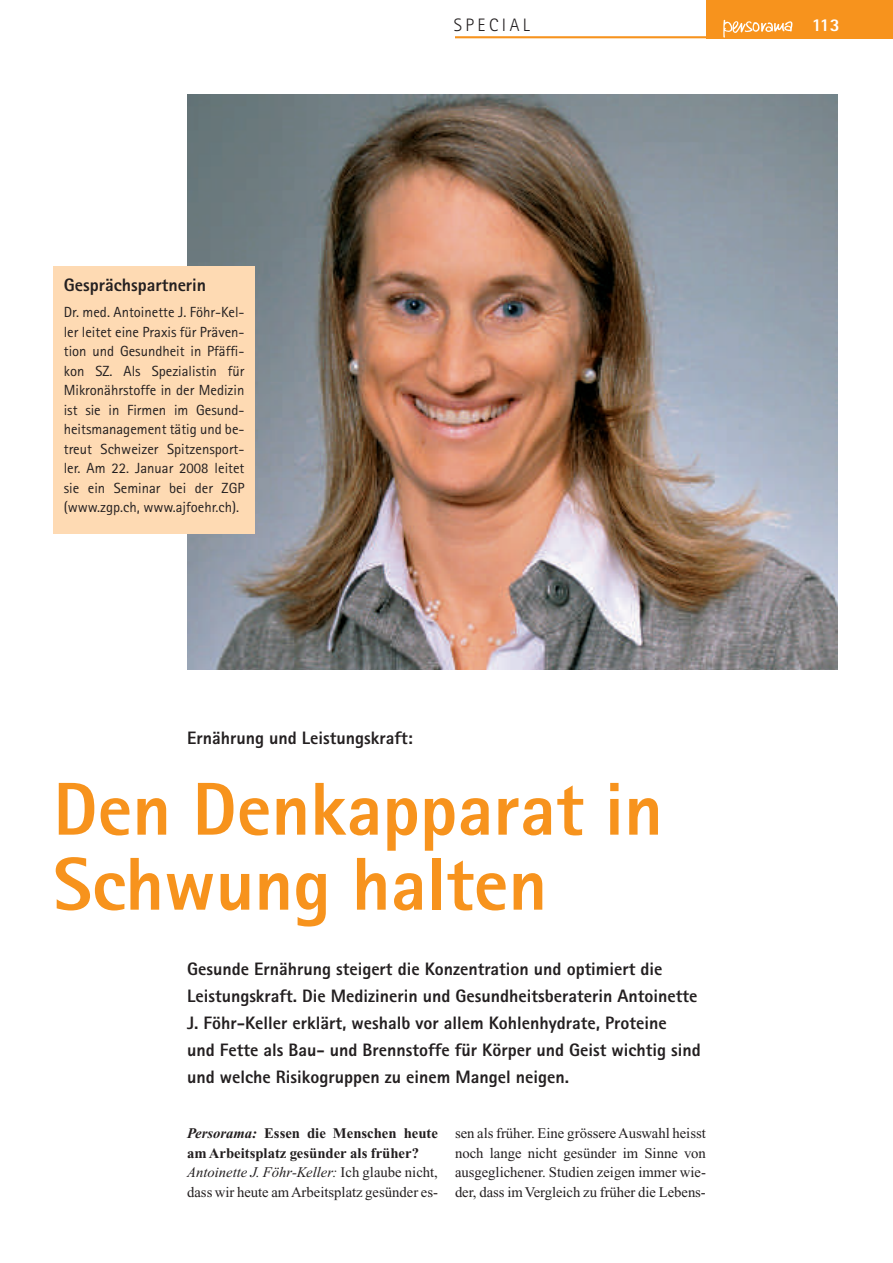
<style>
.page{position:relative;width:893px;height:1263px;background:#fff}
.page>*{position:absolute;margin:0;border:0;box-sizing:border-box;transform-origin:0 0}
.t1{font:800 75px/75px "Rotis Sans Serif";color:#f7931d}
.t2{font:800 18px/27px "Rotis Sans Serif";color:#231f20}
.t3{font:300 18px "Rotis Sans Serif";letter-spacing:.19em;color:#231f20}
.t4{font:800 18px "Rotis Sans Serif";color:#fff}
.t5{font:14.7px/19.5px "Rotis Sans Serif";color:#231f20;text-align:justify}
.t6{font:14.7px/19.5px "Times";letter-spacing:-.005em;color:#231f20;text-align:justify}
.t7{font:700 14.7px/19.5px "Times";color:#231f20}
.s1{font-style:italic}
.s2{font-weight:400;font-style:italic}
.s3{font-weight:400}
</style>
<div class="page">
<img style="left:53px;top:0;width:840px;height:670px">
<p class="t2" style="left:64px;top:274px;width:144px">Gesprächspartnerin</p>
<p class="t5" style="left:64px;top:304px;width:182px">Dr. med. Antoinette J. Föhr-Kel&shy;ler leitet eine Praxis für Präven&shy;tion und Gesundheit in Pfäffi&shy;kon SZ. Als Spezialistin für Mikronährstoffe in der Medizin ist sie in Firmen im Gesund&shy;heits management tätig und be&shy;treut Schweizer Spitzensport&shy;ler. Am 22. Januar 2008 leitet sie ein Seminar bei der ZGP (www.zgp.ch, www.ajfoehr.ch).</p>
<p class="t3" style="left:454px;top:19px;width:78px">SPECIAL</p>
<p class="t4" style="left:812px;top:19px;width:29px">113</p>
<p class="t2" style="left:187px;top:726px;width:227px">Ernährung und Leistungskraft:</p>
<h1 class="t1" style="left:53px;top:780px;width:611px">Den Denkapparat in<br>Schwung halten</h1>
<p class="t2" style="left:187px;top:957px;width:515px">Gesunde Ernährung steigert die Konzentration und optimiert die Leistungskraft. Die Medizinerin und Gesundheitsberaterin Antoinette J. Föhr-Keller erklärt, weshalb vor allem Kohlenhydrate, Proteine<br>und Fette als Bau- und Brennstoffe für Körper und Geist wichtig sind und welche Risikogruppen zu einem Mangel neigen.</p>
<p class="t7" style="left:187px;top:1125px;width:252px"><span class="s1">Persorama:</span> Essen die Menschen heute am Arbeitsplatz gesünder als früher?<br><span class="s2">Antoinette J. Föhr-Keller:</span> <span class="s3">Ich glaube nicht, dass wir heute am Arbeitsplatz gesünder es-</span></p>
<p class="t6" style="left:455px;top:1125px;width:252px">sen als früher. Eine grössere Auswahl heisst noch lange nicht gesünder im Sinne von ausgeglichener. Studien zeigen immer wie&shy;der, dass im Vergleich zu früher die Lebens-</p>
</div>
